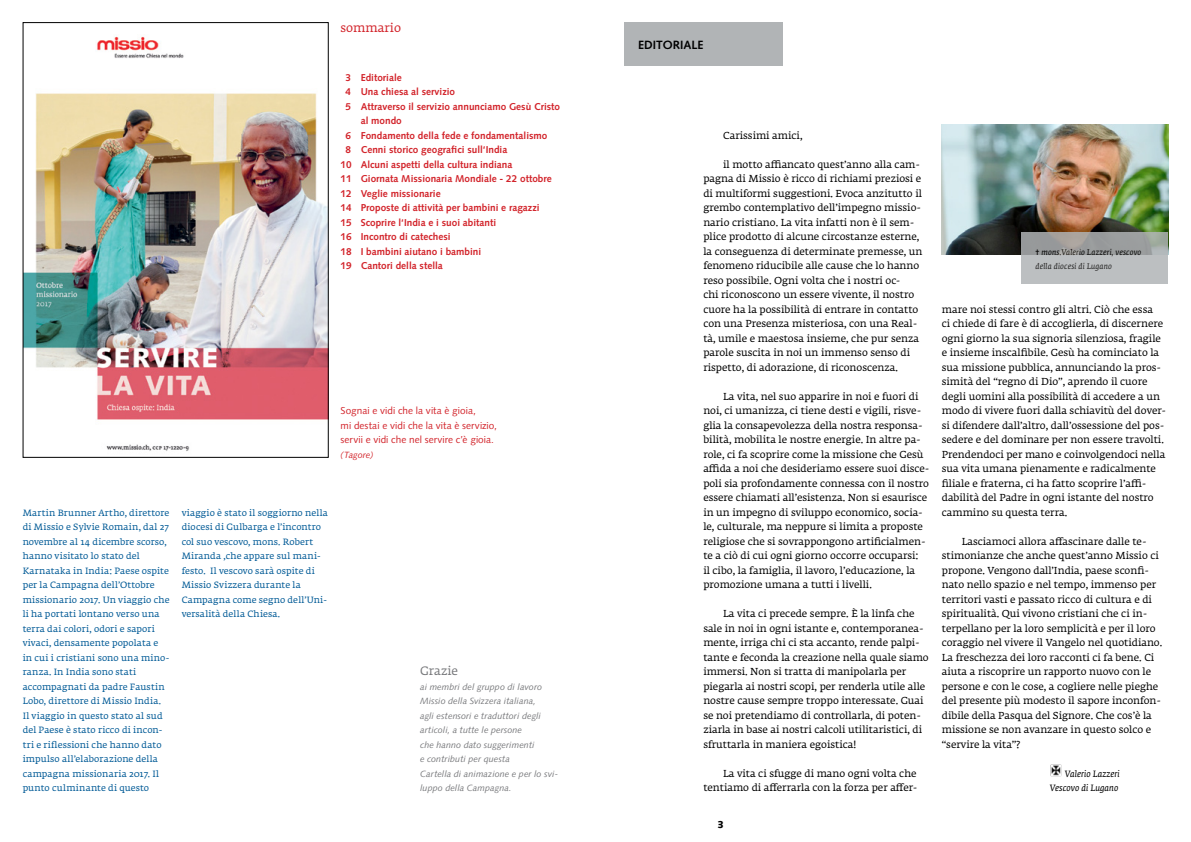
<style>
.page{position:relative;width:1191px;height:842px;background:#fff}
.page>*{position:absolute;margin:0;border:0;box-sizing:border-box;transform-origin:0 0}
.t1{font:700 12px "Syntax LT Std";color:#000}
.t2{font:12px "Fedra Serif A Std";color:#d2232a}
.t3{font:12px "Fedra Serif A Std";color:#77787b}
.t4{font:10px/14.5px "Fedra Serif A Std";color:#000}
.t5{font:700 10px "Syntax LT Std";color:#d2232a}
.t6{font:10px/14.5px "Syntax LT Std";letter-spacing:.005em;color:#d2232a}
.t7{font:900 10px "Syntax LT Std";color:#000}
.t8{font:9px/14.5px "Fedra Serif A Std";letter-spacing:.015em;color:#005a96}
.t9{font:italic 9px/14.5px "Syntax LT Std";letter-spacing:.005em;color:#77787b}
.t10{font:italic 9px/14.5px "Fedra Serif A Std";color:#000;text-align:right}
.t11{font:italic 9px "Syntax LT Std";letter-spacing:.005em;color:#d2232a}
.t12{font:italic 8px/14.5px "Fedra Serif A Std";letter-spacing:.015em;color:#000}
</style>
<div class="page">
<svg style="left:1050px;top:765px;width:12px;height:11px"></svg>
<div style="left:624px;top:23px;width:159px;height:43px;background:#b1b4b6"></div>
<img style="left:25px;top:36px;width:302px;height:415px">
<div style="left:23px;top:22px;width:306px;height:436px;border:1px solid #000"></div>
<img style="left:941px;top:124px;width:227px;height:131px">
<svg style="left:1021px;top:232px;width:147px;height:52px;background:#aeb0b1"></svg>
<p class="t2" style="left:341px;top:20px;width:62px">sommario</p>
<p class="t5" style="left:345px;top:71px;width:58px">3 Editoriale</p>
<p class="t5" style="left:345px;top:86px;width:111px">4 Una chiesa al servizio</p>
<p class="t5" style="left:345px;top:100px;width:216px">5 Attraverso il servizio annunciamo Gesù Cristo</p>
<p class="t5" style="left:361px;top:115px;width:43px">al mondo</p>
<p class="t5" style="left:345px;top:129px;width:203px">6 Fondamento della fede e fondamentalismo</p>
<p class="t5" style="left:345px;top:144px;width:163px">8 Cenni storico geografici sull‘India</p>
<p class="t5" style="left:341px;top:158px;width:173px">10 Alcuni aspetti della cultura indiana</p>
<p class="t5" style="left:341px;top:173px;width:213px">11 Giornata Missionaria Mondiale - 22 ottobre</p>
<p class="t5" style="left:341px;top:187px;width:101px">12 Veglie missionarie</p>
<p class="t5" style="left:341px;top:202px;width:200px">14 Proposte di attività per bambini e ragazzi</p>
<p class="t5" style="left:341px;top:216px;width:157px">15 Scoprire l‘India e i suoi abitanti</p>
<p class="t5" style="left:341px;top:231px;width:111px">16 Incontro di catechesi</p>
<p class="t5" style="left:341px;top:245px;width:142px">18 I bambini aiutano i bambini</p>
<p class="t5" style="left:341px;top:260px;width:104px">19 Cantori della stella</p>
<p class="t6" style="left:341px;top:404px;width:158px">Sognai e vidi che la vita è gioia,<br>mi destai e vidi che la vita è servizio, servii e vidi che nel servire c’è gioia.</p>
<p class="t11" style="left:341px;top:449px;width:34px">(Tagore)</p>
<p class="t8" style="left:23px;top:506px;width:148px">Martin Brunner Artho, direttore di Missio e Sylvie Romain, dal 27 novembre al 14 dicembre scorso, hanno visitato lo stato del<br>Karnataka in India: Paese ospite per la Campagna dell’Ottobre missionario 2017. Un viaggio che li ha portati lontano verso una terra dai colori, odori e sapori vivaci, densamente popolata e in cui i cristiani sono una mino&shy;ranza. In India sono stati accompagnati da padre Faustin<br>Lobo, direttore di Missio India.<br>Il viaggio in questo stato al sud del Paese è stato ricco di incon&shy;tri e riflessioni che hanno dato impulso all’elaborazione della campagna missionaria 2017. Il punto culminante di questo</p>
<p class="t8" style="left:182px;top:506px;width:148px">viaggio è stato il soggiorno nella diocesi di Gulbarga e l’incontro col suo vescovo, mons. Robert<br>Miranda ,che appare sul mani&shy;festo. Il vescovo sarà ospite di<br>Missio Svizzera durante la<br>Campagna come segno dell’Uni&shy;versalità della Chiesa.</p>
<p class="t3" style="left:420px;top:663px;width:39px">Grazie</p>
<p class="t9" style="left:420px;top:679px;width:140px">ai membri del gruppo di lavoro<br>Missio della Svizzera italiana,<br>agli estensori e traduttori degli articoli, a tutte le persone<br>che hanno dato suggerimenti<br>e contributi per questa<br>Cartella di animazione e per lo svi&shy;luppo della Campagna.</p>
<p class="t1" style="left:638px;top:38px;width:67px">EDITORIALE</p>
<p class="t4" style="left:723px;top:129px;width:81px">Carissimi amici,</p>
<p class="t4" style="left:703px;top:158px;width:221px;text-indent:20px">il motto affiancato quest’anno alla cam&shy;pagna di Missio è ricco di richiami preziosi e di multiformi suggestioni. Evoca anzitutto il grembo contemplativo dell’impegno missio&shy;nario cristiano. La vita infatti non è il sem&shy;plice prodotto di alcune circostanze esterne, la conseguenza di determinate premesse, un fenomeno riducibile alle cause che lo hanno reso possibile. Ogni volta che i nostri oc-<br>chi riconoscono un essere vivente, il nostro cuore ha la possibilità di entrare in contatto con una Presenza misteriosa, con una Real&shy;tà, umile e maestosa insieme, che pur senza parole suscita in noi un immenso senso di rispetto, di adorazione, di riconoscenza.</p>
<p class="t4" style="left:703px;top:390px;width:228px;text-indent:20px">La vita, nel suo apparire in noi e fuori di noi, ci umanizza, ci tiene desti e vigili, risve&shy;glia la consapevolezza della nostra responsa&shy;bilità, mobilita le nostre energie. In altre pa&shy;role, ci fa scoprire come la missione che Gesù affida a noi che desideriamo essere suoi disce&shy;poli sia profondamente connessa con il nostro essere chiamati all’esistenza. Non si esaurisce in un impegno di sviluppo economico, socia&shy;le, culturale, ma neppure si limita a proposte religiose che si sovrappongono artificialmen&shy;te a ciò di cui ogni giorno occorre occuparsi:<br>il cibo, la famiglia, il lavoro, l’educazione, la promozione umana a tutti i livelli.</p>
<p class="t4" style="left:703px;top:607px;width:227px;text-indent:20px">La vita ci precede sempre. È la linfa che sale in noi in ogni istante e, contemporanea&shy;mente, irriga chi ci sta accanto, rende palpi&shy;tante e feconda la creazione nella quale siamo immersi. Non si tratta di manipolarla per piegarla ai nostri scopi, per renderla utile alle nostre cause sempre troppo interessate. Guai se noi pretendiamo di controllarla, di poten&shy;ziarla in base ai nostri calcoli utilitaristici, di sfruttarla in maniera egoistica!</p>
<p class="t4" style="left:703px;top:767px;width:215px;text-align:right">La vita ci sfugge di mano ogni volta che tentiamo di afferrarla con la forza per affer-</p>
<p class="t7" style="left:717px;top:818px;width:8px">3</p>
<p class="t12" style="left:1035px;top:245px;width:107px">✝ mons.Valerio Lazzeri, vescovo della diocesi di Lugano</p>
<p class="t4" style="left:941px;top:303px;width:226px">mare noi stessi contro gli altri. Ciò che essa<br>ci chiede di fare è di accoglierla, di discernere ogni giorno la sua signoria silenziosa, fragile e insieme inscalfibile. Gesù ha cominciato la sua missione pubblica, annunciando la pros&shy;simità del “regno di Dio”, aprendo il cuore degli uomini alla possibilità di accedere a un modo di vivere fuori dalla schiavitù del dover&shy;si difendere dall’altro, dall’ossessione del pos&shy;sedere e del dominare per non essere travolti.<br>Prendendoci per mano e coinvolgendoci nella sua vita umana pienamente e radicalmente filiale e fraterna, ci ha fatto scoprire l’affi&shy;dabilità del Padre in ogni istante del nostro cammino su questa terra.</p>
<p class="t4" style="left:941px;top:535px;width:222px;text-indent:20px">Lasciamoci allora affascinare dalle te&shy;stimonianze che anche quest’anno Missio ci propone. Vengono dall’India, paese sconfi&shy;nato nello spazio e nel tempo, immenso per territori vasti e passato ricco di cultura e di spiritualità. Qui vivono cristiani che ci in&shy;terpellano per la loro semplicità e per il loro coraggio nel vivere il Vangelo nel quotidiano.<br>La freschezza dei loro racconti ci fa bene. Ci aiuta a riscoprire un rapporto nuovo con le persone e con le cose, a cogliere nelle pieghe del presente più modesto il sapore inconfon&shy;dibile della Pasqua del Signore. Che cos’è la missione se non avanzare in questo solco e “servire la vita”?</p>
<p class="t10" style="left:1049px;top:766px;width:71px">Valerio Lazzeri<br>Vescovo di Lugano</p>
</div>
